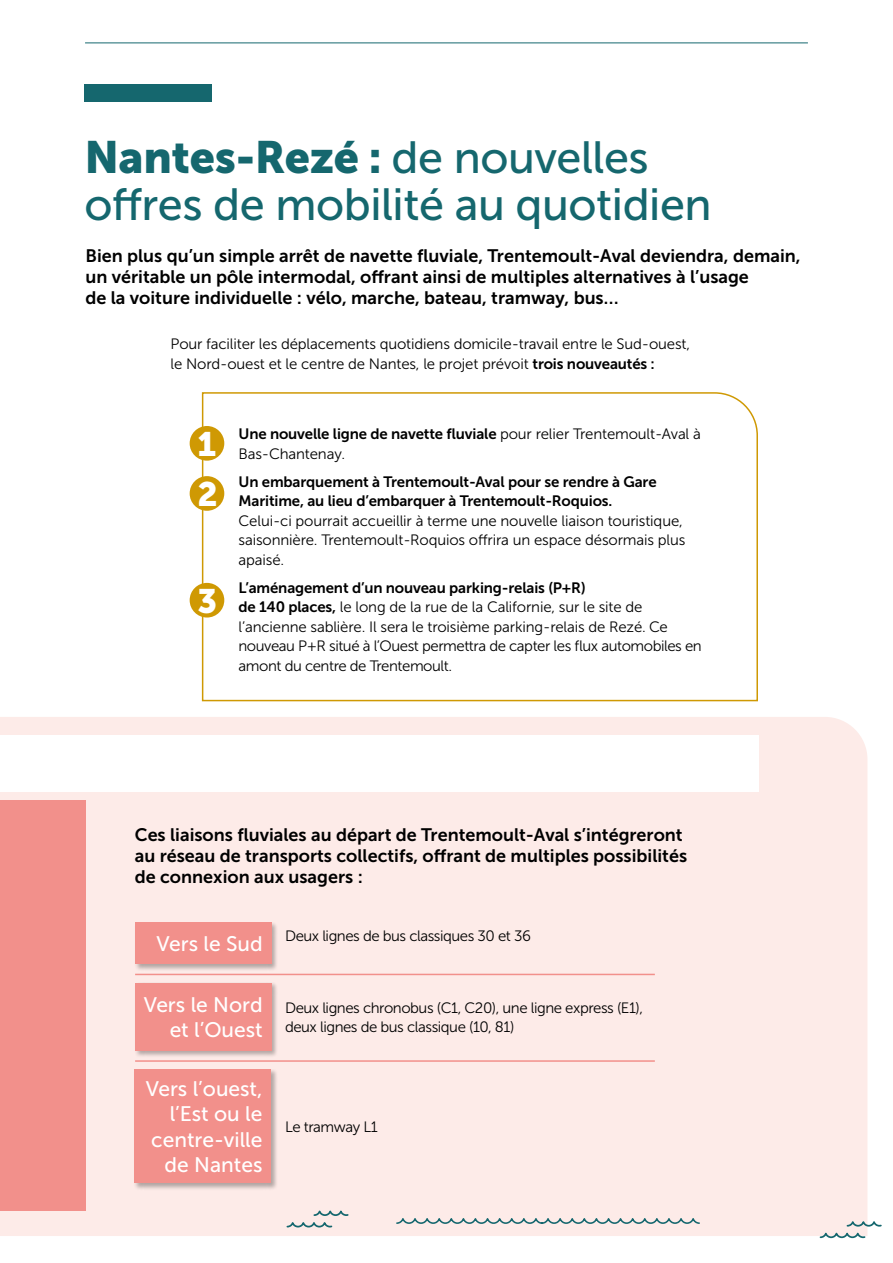
<style>
.page{position:relative;width:893px;height:1263px;background:#fff}
.page>*{position:absolute;margin:0;border:0;box-sizing:border-box;transform-origin:0 0}
.t1{font:45px "Museo Sans 500";letter-spacing:-.01em;color:#15676e}
.t2{font:45px "Museo Sans 900";letter-spacing:-.01em;color:#15676e}
.t3{font:33.75px/50.1px "Museo Sans 900";color:#fff}
.t4{font:21px/25.2px "Museo Sans 500";color:#fff;text-align:right}
.t5{font:18px/21px "Museo Sans 700";color:#000}
.t6{font:15px/19.5px "Museo Sans 300";letter-spacing:-.01em;color:#000}
.t7{font:15px/19.5px "Museo Sans 700";letter-spacing:-.01em;color:#000}
.t8{font:15px/19.5px "Museo Sans 300";letter-spacing:-.03em;color:#000}
.s1{font-family:"Museo Sans 500"}
.s2{font-family:"Museo Sans 700"}
.s3{font-family:"Museo Sans 300"}
</style>
<div class="page">
<hr style="left:85px;top:43px;width:723px;height:1px;background:#15676e">
<div style="left:0;top:717px;width:867px;height:519px;background:#fdebe8"></div>
<svg style="left:819px;top:1216px;width:63px;height:23px"></svg>
<div style="left:134px;top:922px;width:144px;height:49px;background:#000;opacity:.3"></div>
<div style="left:135px;top:922px;width:136px;height:42px;background:#f2908b"></div>
<div style="left:134px;top:1069px;width:144px;height:121px;background:#000;opacity:.3"></div>
<div style="left:135px;top:1069px;width:136px;height:114px;background:#f2908b"></div>
<div style="left:134px;top:982px;width:144px;height:76px;background:#000;opacity:.3"></div>
<div style="left:135px;top:983px;width:136px;height:67px;background:#f2908b"></div>
<hr style="left:135px;top:974px;width:520px;height:1px;background:#f2908b">
<hr style="left:135px;top:1060px;width:520px;height:2px;background:#f2908b">
<div style="left:0;top:735px;width:758px;height:56px;background:#fff"></div>
<div style="left:0;top:800px;width:85px;height:410px;background:#f2908b"></div>
<div style="left:84px;top:85px;width:127px;height:17px;background:#15676e"></div>
<svg style="left:201px;top:392px;width:557px;height:310px"></svg>
<div style="left:190px;top:426px;width:34px;height:35px;background:#cf9903;border-radius:50%"></div>
<div style="left:190px;top:476px;width:34px;height:35px;background:#cf9903;border-radius:50%"></div>
<div style="left:190px;top:583px;width:34px;height:34px;background:#cf9903;border-radius:50%"></div>
<svg style="left:286px;top:1206px;width:64px;height:22px"></svg>
<svg style="left:395px;top:1213px;width:306px;height:12px;background:#d5d4d3"></svg>
<h1 class="t2" style="left:84px;top:132px;width:566px">Nantes-Rezé : <span class="s1">de nouvelles</span></h1>
<h1 class="t1" style="left:84px;top:179px;width:629px">offres de mobilité au quotidien</h1>
<p class="t5" style="left:85px;top:246px;width:717px">Bien plus qu’un simple arrêt de navette fluviale, Trentemoult-Aval deviendra, demain, un véritable un pôle intermodal, offrant ainsi de multiples alternatives à l’usage<br>de la voiture individuelle : vélo, marche, bateau, tramway, bus…</p>
<p class="t6" style="left:171px;top:334px;width:521px">Pour faciliter les déplacements quotidiens domicile-travail entre le Sud-ouest, le Nord-ouest et le centre de Nantes, le projet prévoit <span class="s2">trois nouveautés :</span></p>
<h2 class="t3" style="left:198px;top:419px;width:22px">1<br>2</h2>
<h2 class="t3" style="left:198px;top:576px;width:21px">3</h2>
<p class="t7" style="left:239px;top:424px;width:464px">Une nouvelle ligne de navette fluviale <span class="s3">pour relier Trentemoult-Aval à</span></p>
<p class="t6" style="left:239px;top:444px;width:108px">Bas-Chantenay.</p>
<p class="t7" style="left:239px;top:472px;width:420px">Un embarquement à Trentemoult-Aval pour se rendre à Gare<br>Maritime, au lieu d’embarquer à Trentemoult-Roquios.</p>
<p class="t6" style="left:239px;top:511px;width:448px">Celui-ci pourrait accueillir à terme une nouvelle liaison touristique, saisonnière. Trentemoult-Roquios offrira un espace désormais plus apaisé.</p>
<p class="t7" style="left:239px;top:578px;width:349px">L’aménagement d’un nouveau parking-relais (P+R)</p>
<p class="t6" style="left:239px;top:598px;width:465px"><span class="s2">de 140 places,</span> le long de la rue de la Californie, sur le site de l’ancienne sablière. Il sera le troisième parking-relais de Rezé. Ce nouveau P+R situé à l’Ouest permettra de capter les flux automobiles en amont du centre de Trentemoult.</p>
<p class="t5" style="left:135px;top:824px;width:554px">Ces liaisons fluviales au départ de Trentemoult-Aval s’intégreront au réseau de transports collectifs, offrant de multiples possibilités de connexion aux usagers :</p>
<h3 class="t4" style="left:157px;top:931px;width:108px">Vers le Sud</h3>
<h3 class="t4" style="left:144px;top:992px;width:121px">Vers le Nord et l’Ouest</h3>
<h3 class="t4" style="left:146px;top:1076px;width:118px">Vers l’ouest, l’Est ou le centre-ville de Nantes</h3>
<p class="t8" style="left:285px;top:926px;width:247px">Deux lignes de bus classiques 30 et 36</p>
<p class="t8" style="left:285px;top:998px;width:360px">Deux lignes chronobus (C1, C20), une ligne express (E1), deux lignes de bus classique (10, 81)</p>
<p class="t8" style="left:285px;top:1117px;width:94px">Le tramway L1</p>
</div>
